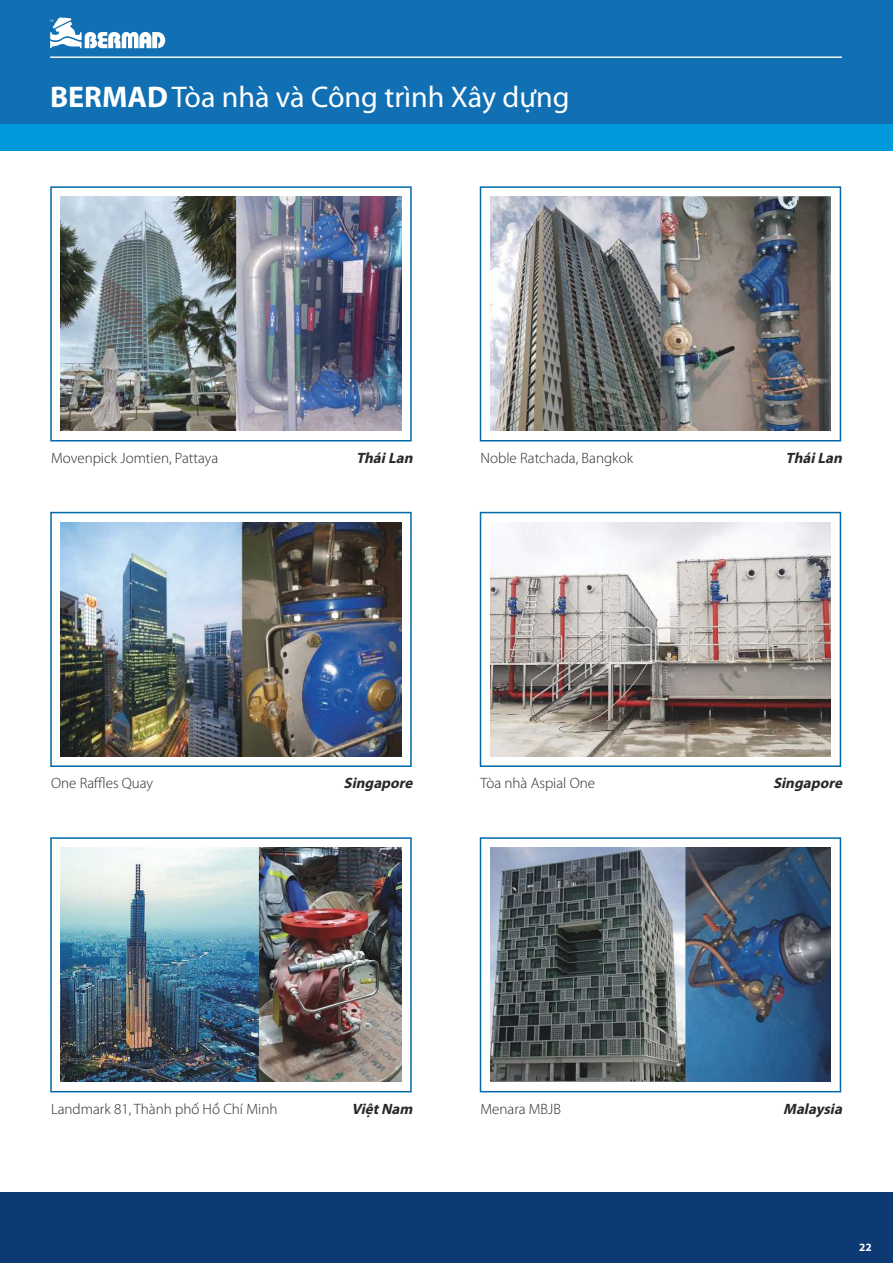
<style>
.page{position:relative;width:893px;height:1263px;background:#fff}
.page>*{position:absolute;margin:0;border:0;box-sizing:border-box;transform-origin:0 0}
.t1{font:30px "Myriad Pro";color:#fff}
.t2{font:300 15px "Myriad Pro";color:#2b2829}
.t3{font:italic 700 15px "Myriad Pro";color:#2b2829}
.t4{font:700 11.25px "Myriad Pro";color:#fff}
.s1{font-weight:700}
</style>
<div class="page">
<div style="left:0;top:0;width:893px;height:125px;background:#1170b3"></div>
<div style="left:0;top:125px;width:893px;height:26px;background:#0099dc"></div>
<div style="left:0;top:1234px;width:893px;height:29px;background:#0d3a75"></div>
<div style="left:0;top:1193px;width:893px;height:42px;background:#0d3a75"></div>
<hr style="left:50px;top:57px;width:792px;height:1px;background:#fff">
<svg style="left:50px;top:17px;width:115px;height:31px"></svg>
<div style="left:50px;top:837px;width:362px;height:255px;border:2px solid #006aab"></div>
<div style="left:480px;top:837px;width:361px;height:255px;border:2px solid #006aab"></div>
<div style="left:50px;top:186px;width:362px;height:255px;border:2px solid #006aab"></div>
<div style="left:50px;top:512px;width:362px;height:255px;border:2px solid #006aab"></div>
<div style="left:480px;top:186px;width:361px;height:255px;border:2px solid #006aab"></div>
<div style="left:480px;top:512px;width:361px;height:255px;border:2px solid #006aab"></div>
<img style="left:61px;top:197px;width:340px;height:234px">
<img style="left:61px;top:522px;width:340px;height:234px">
<img style="left:490px;top:522px;width:341px;height:234px">
<img style="left:490px;top:197px;width:341px;height:234px">
<img style="left:61px;top:848px;width:340px;height:234px">
<img style="left:490px;top:848px;width:341px;height:234px">
<h1 class="t1" style="left:50px;top:86px;width:521px"><span class="s1">BERMAD</span>Tòa nhà và Công trình Xây dựng</h1>
<p class="t2" style="left:51px;top:449px;width:169px">Movenpick Jomtien, Pattaya</p>
<p class="t3" style="left:356px;top:448px;width:62px">TháiLan</p>
<p class="t2" style="left:480px;top:449px;width:154px">Noble Ratchada, Bangkok</p>
<p class="t3" style="left:786px;top:448px;width:62px">TháiLan</p>
<p class="t2" style="left:51px;top:775px;width:104px">One Raffles Quay</p>
<p class="t3" style="left:344px;top:774px;width:74px">Singapore</p>
<p class="t2" style="left:480px;top:775px;width:116px">Tòa nhà Aspial One</p>
<p class="t3" style="left:773px;top:774px;width:74px">Singapore</p>
<p class="t2" style="left:51px;top:1100px;width:228px">Landmark 81, Thành phố Hồ Chí Minh</p>
<p class="t3" style="left:352px;top:1099px;width:66px">ViệtNam</p>
<p class="t2" style="left:480px;top:1100px;width:82px">Menara MBJB</p>
<p class="t3" style="left:783px;top:1099px;width:64px">Malaysia</p>
<p class="t4" style="left:859px;top:1240px;width:14px">22</p>
</div>
